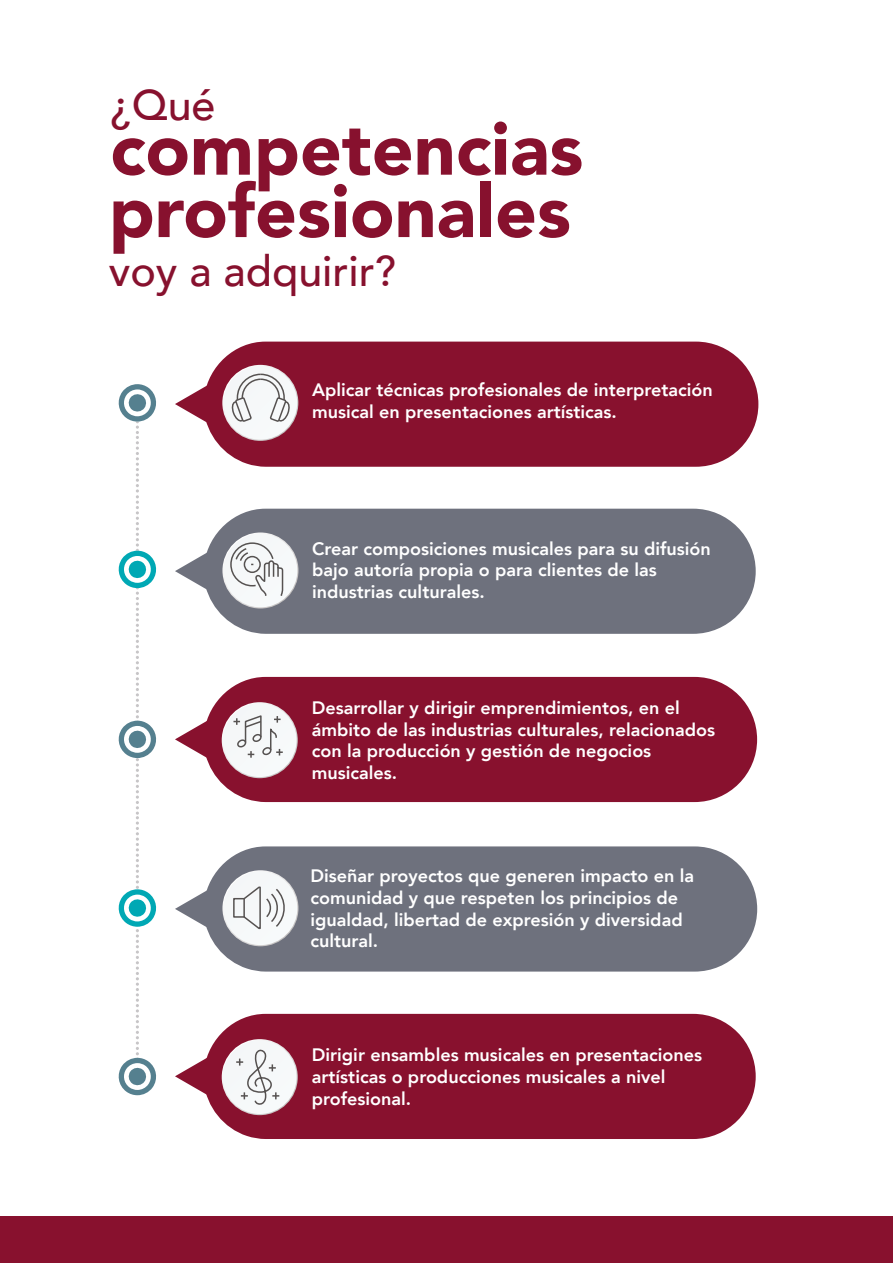
<style>
.page{position:relative;width:893px;height:1263px;background:#fff}
.page>*{position:absolute;margin:0;border:0;box-sizing:border-box;transform-origin:0 0}
.t1{font:900 73.2px/62.4px "Avenir";color:#87112e}
.t2{font:500 42.9px "Avenir";color:#87112e}
.t3{font:800 18px/21.6px "Avenir";color:#fff}
</style>
<div class="page">
<div style="left:207px;top:342px;width:551px;height:125px;background:#88112e"></div>
<svg style="left:175px;top:383px;width:36px;height:42px"></svg>
<div style="left:207px;top:509px;width:549px;height:125px;background:#6e717d"></div>
<svg style="left:175px;top:550px;width:36px;height:42px"></svg>
<svg style="left:222px;top:532px;width:76px;height:76px"></svg>
<div style="left:224px;top:534px;width:73px;height:73px;background:#f7f9fa;border-radius:37px"></div>
<div style="left:207px;top:846px;width:550px;height:125px;background:#6e717d"></div>
<svg style="left:175px;top:888px;width:36px;height:41px"></svg>
<div style="left:207px;top:677px;width:550px;height:125px;background:#88112e"></div>
<svg style="left:175px;top:719px;width:36px;height:41px"></svg>
<svg style="left:222px;top:702px;width:76px;height:76px"></svg>
<div style="left:223px;top:703px;width:74px;height:74px;background:#f6f9fa;border-radius:37px"></div>
<svg style="left:222px;top:365px;width:76px;height:76px"></svg>
<div style="left:223px;top:366px;width:74px;height:74px;background:#f6f9fa;border-radius:37px"></div>
<svg style="left:222px;top:870px;width:76px;height:76px"></svg>
<div style="left:224px;top:871px;width:73px;height:74px;background:#f6f8f9;border-radius:37px"></div>
<div style="left:207px;top:1014px;width:549px;height:125px;background:#88112e"></div>
<svg style="left:175px;top:1055px;width:36px;height:42px"></svg>
<svg style="left:222px;top:1039px;width:76px;height:76px"></svg>
<div style="left:223px;top:1040px;width:74px;height:74px;background:#f6f8f9;border-radius:37px"></div>
<svg style="left:118px;top:384px;width:39px;height:711px"></svg>
<svg style="left:236px;top:1049px;width:43px;height:56px"></svg>
<svg style="left:233px;top:715px;width:50px;height:43px"></svg>
<svg style="left:230px;top:373px;width:61px;height:49px"></svg>
<svg style="left:229px;top:542px;width:55px;height:55px"></svg>
<svg style="left:233px;top:886px;width:52px;height:44px"></svg>
<div style="left:0;top:1217px;width:893px;height:46px;background:#88112e"></div>
<h2 class="t2" style="left:110px;top:68px;width:106px">¿Qué</h2>
<h1 class="t1" style="left:109px;top:116px;width:476px">competencias profesionales</h1>
<h2 class="t2" style="left:109px;top:234px;width:289px">voy a adquirir?</h2>
<p class="t3" style="left:312px;top:379px;width:402px">Aplicar técnicas profesionales de interpretación musical en presentaciones artísticas.</p>
<p class="t3" style="left:312px;top:538px;width:400px">Crear composiciones musicales para su difusión bajo autoría propia o para clientes de las industrias culturales.</p>
<p class="t3" style="left:312px;top:697px;width:405px">Desarrollar y dirigir emprendimientos, en el ámbito de las industrias culturales, relacionados con la producción y gestión de negocios musicales.</p>
<p class="t3" style="left:310px;top:865px;width:385px">Diseñar proyectos que generen impacto en la comunidad y que respeten los principios de igualdad, libertad de expresión y diversidad cultural.</p>
<p class="t3" style="left:312px;top:1044px;width:392px">Dirigir ensambles musicales en presentaciones artísticas o producciones musicales a nivel profesional.</p>
</div>
